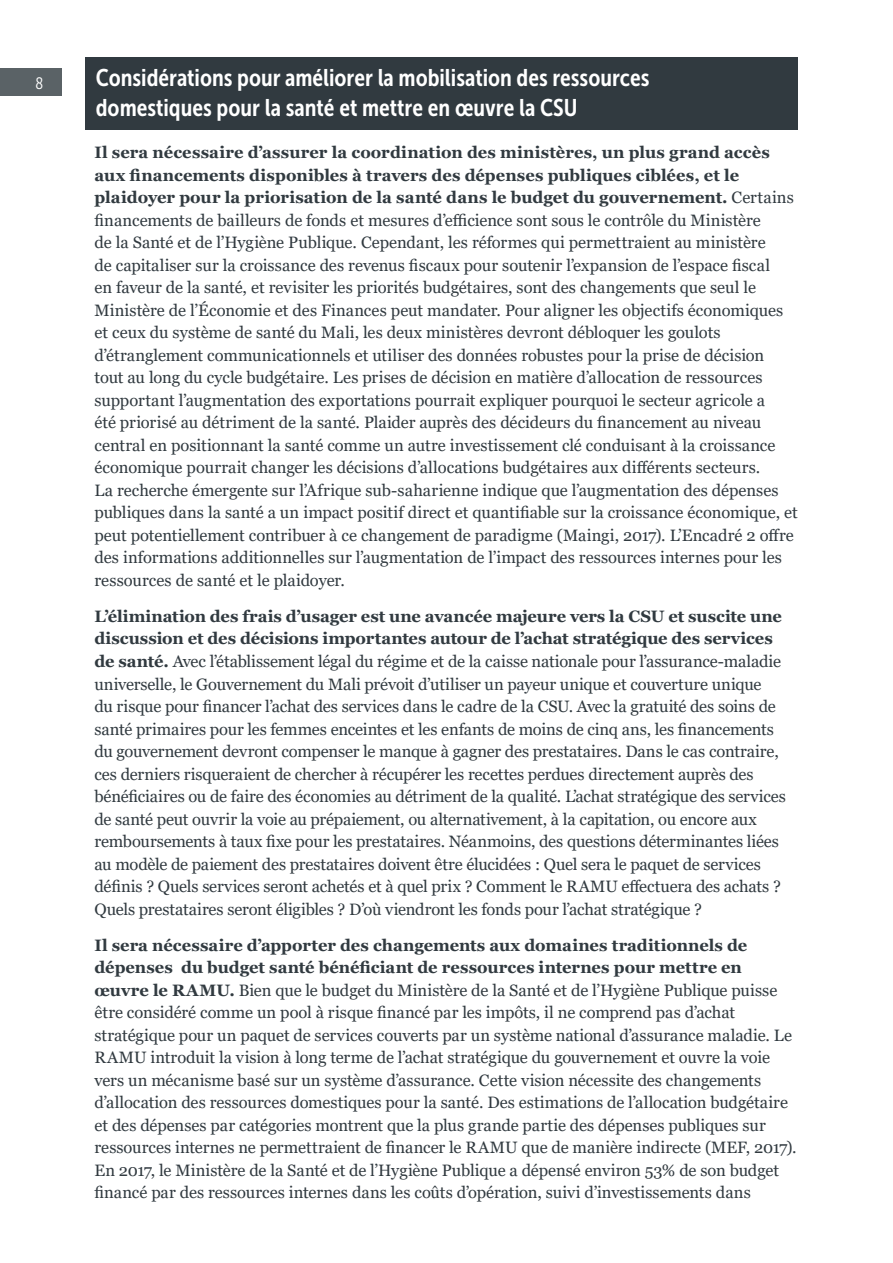
<style>
.page{position:relative;width:893px;height:1263px;background:#fff}
.page>*{position:absolute;margin:0;border:0;box-sizing:border-box;transform-origin:0 0}
.t1{font:24px/30px "Museo Sans Cond 700";color:#fff}
.Body{font:16.5px/22.5px "Georgia";letter-spacing:-.005em;color:#313a40}
.t2{font:16.5px "Museo Sans Cond 300";color:#fff}
.s1{font-weight:700}
</style>
<div class="page">
<div style="left:86px;top:57px;width:712px;height:72px;background:#313a40"></div>
<div style="left:0;top:69px;width:61px;height:27px;background:#5a6266"></div>
<p class="t2" style="left:36px;top:74px;width:9px">8</p>
<h1 class="t1" style="left:96px;top:62px;width:555px">Considérations pour améliorer la mobilisation des ressources domestiques pour la santé et mettre en œuvre la CSU</h1>
<p class="Body" style="left:94px;top:142px;width:705px"><span class="s1">Il sera nécessaire d’assurer la coordination des ministères, un plus grand accès aux financements disponibles à travers des dépenses publiques ciblées, et le plaidoyer pour la priorisation de la santé dans le budget du gouvernement.</span> Certains financements de bailleurs de fonds et mesures d’efficience sont sous le contrôle du Ministère<br>de la Santé et de l’Hygiène Publique. Cependant, les réformes qui permettraient au ministère<br>de capitaliser sur la croissance des revenus fiscaux pour soutenir l’expansion de l’espace fiscal<br>en faveur de la santé, et revisiter les priorités budgétaires, sont des changements que seul le Ministère de l’Économie et des Finances peut mandater. Pour aligner les objectifs économiques et ceux du système de santé du Mali, les deux ministères devront débloquer les goulots d’étranglement communicationnels et utiliser des données robustes pour la prise de décision<br>tout au long du cycle budgétaire. Les prises de décision en matière d’allocation de ressources supportant l’augmentation des exportations pourrait expliquer pourquoi le secteur agricole a<br>été priorisé au détriment de la santé. Plaider auprès des décideurs du financement au niveau central en positionnant la santé comme un autre investissement clé conduisant à la croissance économique pourrait changer les décisions d’allocations budgétaires aux différents secteurs.<br>La recherche émergente sur l’Afrique sub-saharienne indique que l’augmentation des dépenses publiques dans la santé a un impact positif direct et quantifiable sur la croissance économique, et peut potentiellement contribuer à ce changement de paradigme (Maingi, 2017). L’Encadré 2 offre des informations additionnelles sur l’augmentation de l’impact des ressources internes pour les ressources de santé et le plaidoyer.</p>
<p class="Body" style="left:94px;top:605px;width:693px"><span class="s1">L’élimination des frais d’usager est une avancée majeure vers la CSU et suscite une discussion et des décisions importantes autour de l’achat stratégique des services de santé.</span> Avec l’établissement légal du régime et de la caisse nationale pour l’assurance-maladie universelle, le Gouvernement du Mali prévoit d’utiliser un payeur unique et couverture unique<br>du risque pour financer l’achat des services dans le cadre de la CSU. Avec la gratuité des soins de santé primaires pour les femmes enceintes et les enfants de moins de cinq ans, les financements du gouvernement devront compenser le manque à gagner des prestataires. Dans le cas contraire, ces derniers risqueraient de chercher à récupérer les recettes perdues directement auprès des bénéficiaires ou de faire des économies au détriment de la qualité. L’achat stratégique des services de santé peut ouvrir la voie au prépaiement, ou alternativement, à la capitation, ou encore aux remboursements à taux fixe pour les prestataires. Néanmoins, des questions déterminantes liées au modèle de paiement des prestataires doivent être élucidées : Quel sera le paquet de services définis ? Quels services seront achetés et à quel prix ? Comment le RAMU effectuera des achats ?<br>Quels prestataires seront éligibles ? D’où viendront les fonds pour l’achat stratégique ?</p>
<p class="Body" style="left:94px;top:934px;width:704px"><span class="s1">Il sera nécessaire d’apporter des changements aux domaines traditionnels de dépenses du budget santé bénéficiant de ressources internes pour mettre en œuvre le RAMU.</span> Bien que le budget du Ministère de la Santé et de l’Hygiène Publique puisse être considéré comme un pool à risque financé par les impôts, il ne comprend pas d’achat stratégique pour un paquet de services couverts par un système national d’assurance maladie. Le RAMU introduit la vision à long terme de l’achat stratégique du gouvernement et ouvre la voie vers un mécanisme basé sur un système d’assurance. Cette vision nécessite des changements d’allocation des ressources domestiques pour la santé. Des estimations de l’allocation budgétaire et des dépenses par catégories montrent que la plus grande partie des dépenses publiques sur ressources internes ne permettraient de financer le RAMU que de manière indirecte (MEF, 2017).<br>En 2017, le Ministère de la Santé et de l’Hygiène Publique a dépensé environ 53% de son budget financé par des ressources internes dans les coûts d’opération, suivi d’investissements dans</p>
</div>
